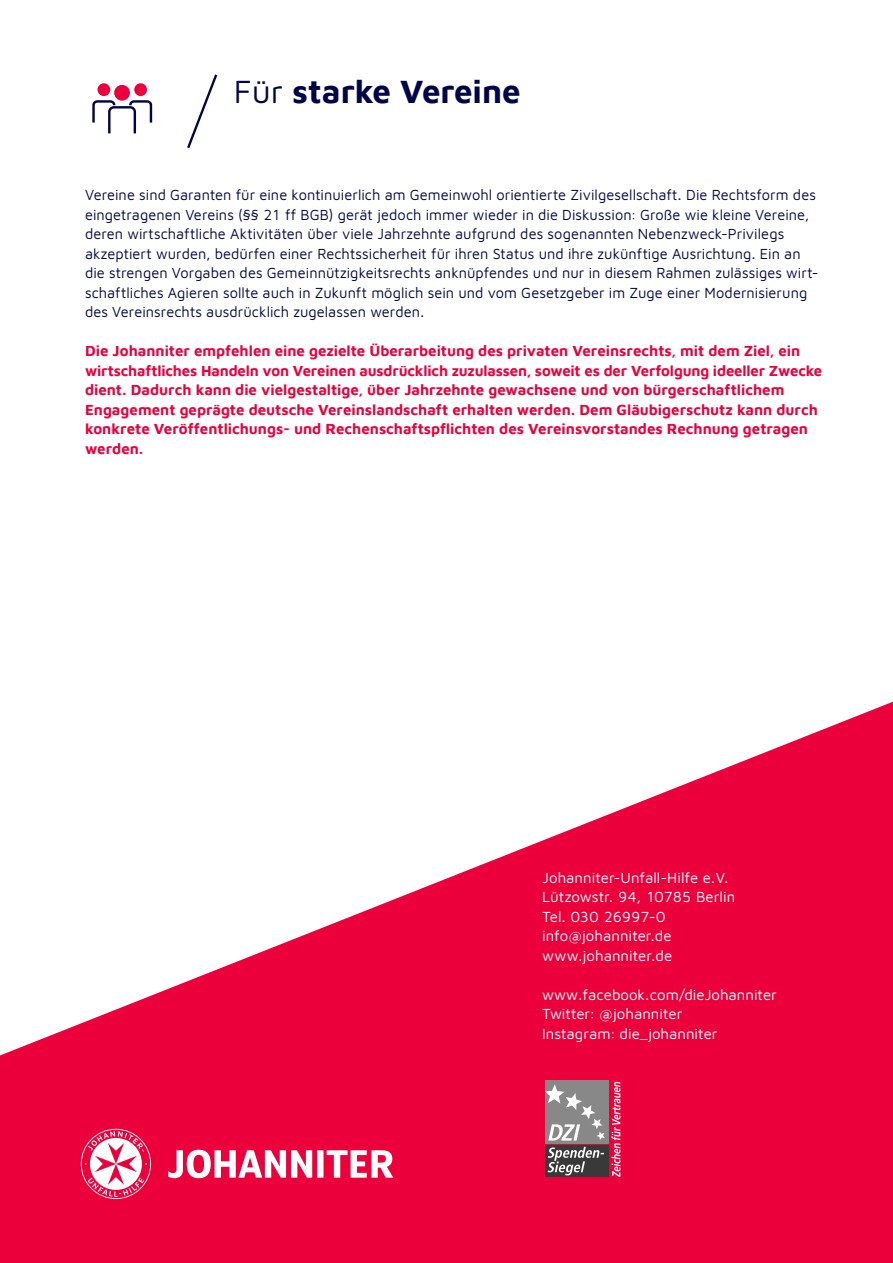
<style>
.page{position:relative;width:893px;height:1263px;background:#fff}
.page>*{position:absolute;margin:0;border:0;box-sizing:border-box;transform-origin:0 0}
.t1{font:700 33px "Maven Johanniter";color:#000548}
.t2{font:15px/19.5px "Maven Johanniter";letter-spacing:.005em;color:#000548}
.t3{font:700 15px/19.5px "Maven Johanniter";color:#eb003c}
.t4{font:15px/19.5px "Maven Johanniter";color:#fff}
.s1{font-weight:400}
</style>
<div class="page">
<svg style="left:0;top:702px;width:893px;height:561px;fill:#eb003c"></svg>
<svg style="left:81px;top:1129px;width:312px;height:70px"></svg>
<div style="left:114px;top:85px;width:16px;height:16px;background:#eb003c;border-radius:50%"></div>
<div style="left:97px;top:83px;width:13px;height:13px;background:#eb003c;border-radius:50%"></div>
<svg style="left:92px;top:99px;width:61px;height:35px"></svg>
<div style="left:134px;top:83px;width:13px;height:13px;background:#eb003c;border-radius:50%"></div>
<svg style="left:187px;top:74px;width:31px;height:74px"></svg>
<svg style="left:611px;top:1082px;width:9px;height:95px"></svg>
<div style="left:545px;top:1081px;width:63px;height:63px;background:#888"></div>
<div style="left:545px;top:1145px;width:63px;height:32px;background:#393939"></div>
<svg style="left:548px;top:1147px;width:56px;height:28px"></svg>
<svg style="left:545px;top:1084px;width:60px;height:56px"></svg>
<h1 class="t1" style="left:234px;top:68px;width:288px"><span class="s1">Für</span> starke Vereine</h1>
<p class="t2" style="left:85px;top:184px;width:735px">Vereine sind Garanten für eine kontinuierlich am Gemeinwohl orientierte Zivilgesellschaft. Die Rechtsform des eingetragenen Vereins (§§ 21 ff BGB) gerät jedoch immer wieder in die Diskussion: Große wie kleine Vereine, deren wirtschaftliche Aktivitäten über viele Jahrzehnte aufgrund des sogenannten Nebenzweck-Privilegs akzeptiert wurden, bedürfen einer Rechtssicherheit für ihren Status und ihre zukünftige Ausrichtung. Ein an die strengen Vorgaben des Gemeinnützigkeitsrechts anknüpfendes und nur in diesem Rahmen zulässiges wirt&shy;schaftliches Agieren sollte auch in Zukunft möglich sein und vom Gesetzgeber im Zuge einer Modernisierung des Vereinsrechts ausdrücklich zugelassen werden.</p>
<p class="t3" style="left:85px;top:340px;width:739px">Die Johanniter empfehlen eine gezielte Überarbeitung des privaten Vereinsrechts, mit dem Ziel, ein wirtschaftliches Handeln von Vereinen ausdrücklich zuzulassen, soweit es der Verfolgung ideeller Zwecke dient. Dadurch kann die vielgestaltige, über Jahrzehnte gewachsene und von bürgerschaftlichem Engagement geprägte deutsche Vereinslandschaft erhalten werden. Dem Gläubigerschutz kann durch konkrete Veröffentlichungs- und Rechenschaftspflichten des Vereinsvorstandes Rechnung getragen werden.</p>
<p class="t4" style="left:542px;top:867px;width:195px">Johanniter-Unfall-Hilfe e.V.<br>Lützowstr. 94, 10785 Berlin<br>Tel. 030 26997-0 info@johanniter.de www.johanniter.de</p>
<p class="t4" style="left:542px;top:984px;width:236px">www.facebook.com/dieJohanniter<br>Twitter: @johanniter<br>Instagram: die_johanniter</p>
</div>
